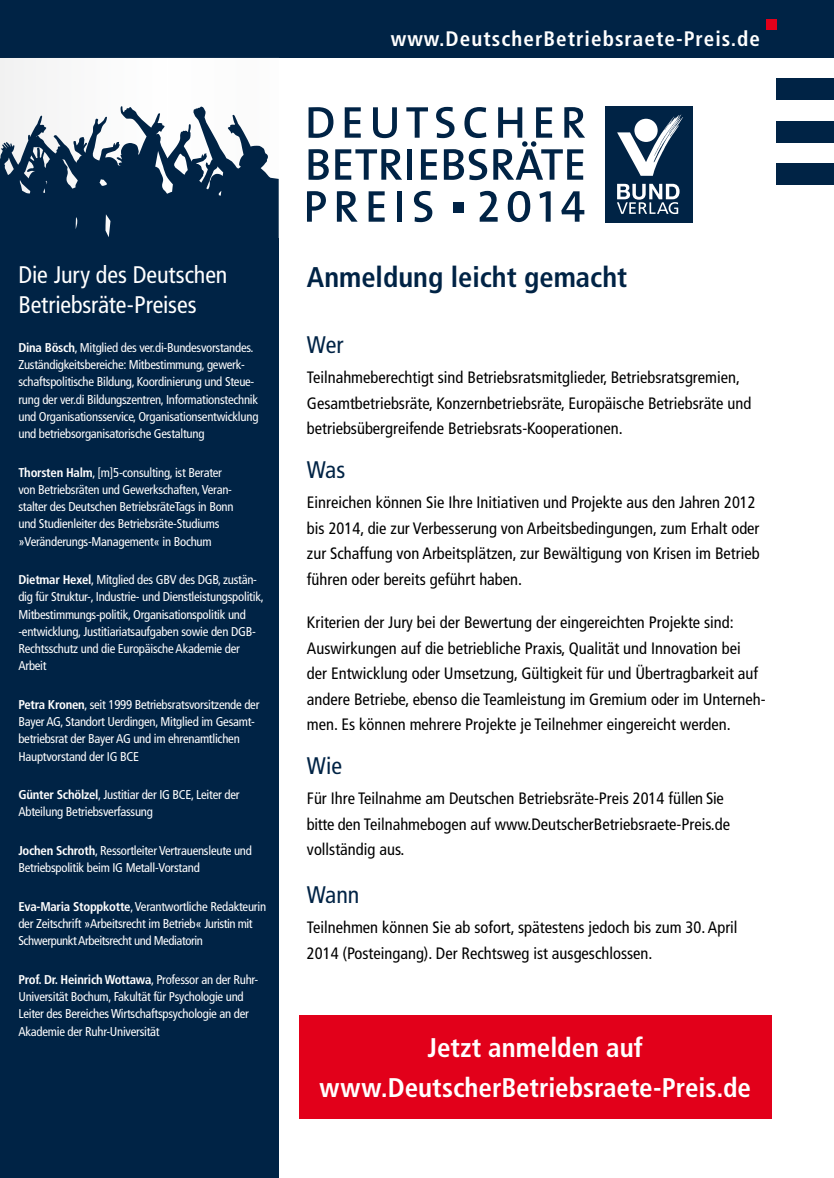
<style>
.page{position:relative;width:834px;height:1178px;background:#fff}
.page>*{position:absolute;margin:0;border:0;box-sizing:border-box;transform-origin:0 0}
.t1{font:700 condensed 28.5px "Frutiger";color:#002345}
.t2{font:700 condensed 27px/40.5px "Frutiger";color:#fff;text-align:center}
.t3{font:condensed 24px/30px "Frutiger";letter-spacing:-.005em;color:#fff}
.t4{font:condensed 24px "Frutiger";color:#002345}
.t5{font:700 condensed 21px "Frutiger";letter-spacing:.05em;color:#fff}
.t6{font:condensed 16.5px/25.5px "Frutiger";color:#000}
.t7{font:condensed 12.75px/17.2px "Frutiger";letter-spacing:-.02em;color:#fff}
.s1{font-weight:700}
</style>
<div class="page">
<div style="left:0;top:0;width:833px;height:57px;background:#002345"></div>
<div style="left:776px;top:79px;width:57px;height:21px;background:#002345"></div>
<div style="left:776px;top:121px;width:57px;height:21px;background:#002345"></div>
<div style="left:776px;top:164px;width:57px;height:21px;background:#002345"></div>
<div style="left:765px;top:19px;width:11px;height:11px;background:#e2001a"></div>
<div style="left:0;top:57px;width:279px;height:272px;background:#fbfbfb"></div>
<div style="left:0;top:238px;width:279px;height:940px;background:#002345"></div>
<svg style="left:0;top:106px;width:279px;height:132px"></svg>
<div style="left:299px;top:1015px;width:472px;height:103px;background:#e2001a"></div>
<svg style="left:308px;top:107px;width:25px;height:31px"></svg>
<svg style="left:344px;top:107px;width:16px;height:31px"></svg>
<svg style="left:373px;top:107px;width:24px;height:31px"></svg>
<svg style="left:406px;top:107px;width:22px;height:31px"></svg>
<svg style="left:436px;top:107px;width:18px;height:31px"></svg>
<svg style="left:464px;top:107px;width:22px;height:31px"></svg>
<svg style="left:308px;top:149px;width:21px;height:31px"></svg>
<svg style="left:335px;top:149px;width:67px;height:31px"></svg>
<div style="left:407px;top:149px;width:5px;height:31px;background:#002345"></div>
<svg style="left:421px;top:149px;width:16px;height:31px"></svg>
<svg style="left:444px;top:149px;width:43px;height:31px"></svg>
<svg style="left:493px;top:107px;width:92px;height:73px"></svg>
<svg style="left:307px;top:191px;width:19px;height:31px"></svg>
<svg style="left:337px;top:191px;width:20px;height:31px"></svg>
<svg style="left:368px;top:191px;width:16px;height:31px"></svg>
<div style="left:397px;top:191px;width:5px;height:31px;background:#002345"></div>
<svg style="left:414px;top:191px;width:18px;height:31px"></svg>
<svg style="left:479px;top:191px;width:18px;height:31px"></svg>
<svg style="left:507px;top:191px;width:23px;height:31px"></svg>
<svg style="left:539px;top:191px;width:11px;height:31px"></svg>
<svg style="left:561px;top:191px;width:23px;height:31px"></svg>
<div style="left:605px;top:106px;width:87px;height:117px;background:#002345"></div>
<svg style="left:617px;top:184px;width:62px;height:30px"></svg>
<svg style="left:617px;top:115px;width:66px;height:61px"></svg>
<div style="left:452px;top:202px;width:11px;height:11px;background:#002345"></div>
<h3 class="t5" style="left:390px;top:26px;width:371px">www.DeutscherBetriebsraete-Preis.de</h3>
<h3 class="t3" style="left:18px;top:260px;width:210px">Die Jury des Deutschen<br>Betriebsräte-Preises</h3>
<p class="t7" style="left:18px;top:339px;width:241px"><span class="s1">Dina Bösch</span>, Mitglied des ver.di-Bundesvorstandes.<br>Zuständigkeitsbereiche: Mitbestimmung, gewerk&shy;schaftspolitische Bildung, Koordinierung und Steue&shy;rung der ver.di Bildungszentren, Informationstechnik und Organisationsservice, Organisationsentwicklung und betriebsorganisatorische Gestaltung</p>
<p class="t7" style="left:18px;top:464px;width:217px"><span class="s1">Thorsten Halm</span>, [m]5-consulting, ist Berater von Betriebsräten und Gewerkschaften, Veran&shy;stalter des Deutschen BetriebsräteTags in Bonn und Studienleiter des Betriebsräte-Studiums »Veränderungs-Management« in Bochum</p>
<p class="t7" style="left:18px;top:571px;width:247px"><span class="s1">Dietmar Hexel</span>, Mitglied des GBV des DGB, zustän&shy;dig für Struktur-, Industrie- und Dienstleistungspolitik, Mitbestimmungs-politik, Organisationspolitik und -entwicklung, Justitiariatsaufgaben sowie den DGB-Rechtsschutz und die Europäische Akademie der Arbeit</p>
<p class="t7" style="left:18px;top:696px;width:242px"><span class="s1">Petra Kronen</span>, seit 1999 Betriebsratsvorsitzende der Bayer AG, Standort Uerdingen, Mitglied im Gesamt&shy;betriebsrat der Bayer AG und im ehrenamtlichen Hauptvorstand der IG BCE</p>
<p class="t7" style="left:18px;top:786px;width:222px"><span class="s1">Günter Schölzel</span>, Justitiar der IG BCE, Leiter der<br>Abteilung Betriebsverfassung</p>
<p class="t7" style="left:18px;top:842px;width:235px"><span class="s1">Jochen Schroth</span>, Ressortleiter Vertrauensleute und<br>Betriebspolitik beim IG Metall-Vorstand</p>
<p class="t7" style="left:18px;top:898px;width:249px"><span class="s1">Eva-Maria Stoppkotte</span>, Verantwortliche Redakteurin der Zeitschrift »Arbeitsrecht im Betrieb« Juristin mit<br>Schwerpunkt Arbeitsrecht und Mediatorin</p>
<p class="t7" style="left:18px;top:971px;width:241px"><span class="s1">Prof. Dr. Heinrich Wottawa</span>, Professor an der Ruhr-Universität Bochum, Fakultät für Psychologie und Leiter des Bereiches Wirtschaftspsychologie an der Akademie der Ruhr-Universität</p>
<h1 class="t1" style="left:307px;top:260px;width:322px">Anmeldung leicht gemacht</h1>
<h3 class="t4" style="left:307px;top:330px;width:38px">Wer</h3>
<p class="t6" style="left:307px;top:365px;width:446px">Teilnahmeberechtigt sind Betriebsratsmitglieder, Betriebsratsgremien,<br>Gesamtbetriebsräte, Konzernbetriebsräte, Europäische Betriebsräte und betriebsübergreifende Betriebsrats-Kooperationen.</p>
<h3 class="t4" style="left:307px;top:455px;width:40px">Was</h3>
<p class="t6" style="left:307px;top:490px;width:454px">Einreichen können Sie Ihre Initiativen und Projekte aus den Jahren 2012 bis 2014, die zur Verbesserung von Arbeitsbedingungen, zum Erhalt oder zur Schaffung von Arbeitsplätzen, zur Bewältigung von Krisen im Betrieb führen oder bereits geführt haben.</p>
<p class="t6" style="left:307px;top:610px;width:460px">Kriterien der Jury bei der Bewertung der eingereichten Projekte sind:<br>Auswirkungen auf die betriebliche Praxis, Qualität und Innovation bei<br>der Entwicklung oder Umsetzung, Gültigkeit für und Übertragbarkeit auf andere Betriebe, ebenso die Teamleistung im Gremium oder im Unterneh&shy;men. Es können mehrere Projekte je Teilnehmer eingereicht werden.</p>
<h3 class="t4" style="left:307px;top:751px;width:37px">Wie</h3>
<p class="t6" style="left:307px;top:786px;width:424px">Für Ihre Teilnahme am Deutschen Betriebsräte-Preis 2014 füllen Sie bitte den Teilnahmebogen auf www.DeutscherBetriebsraete-Preis.de vollständig aus.</p>
<h3 class="t4" style="left:307px;top:880px;width:54px">Wann</h3>
<p class="t6" style="left:307px;top:915px;width:432px">Teilnehmen können Sie ab sofort, spätestens jedoch bis zum 30. April<br>2014 (Posteingang). Der Rechtsweg ist ausgeschlossen.</p>
<h2 class="t2" style="left:319px;top:1027px;width:433px">Jetzt anmelden auf www.DeutscherBetriebsraete-Preis.de</h2>
</div>
